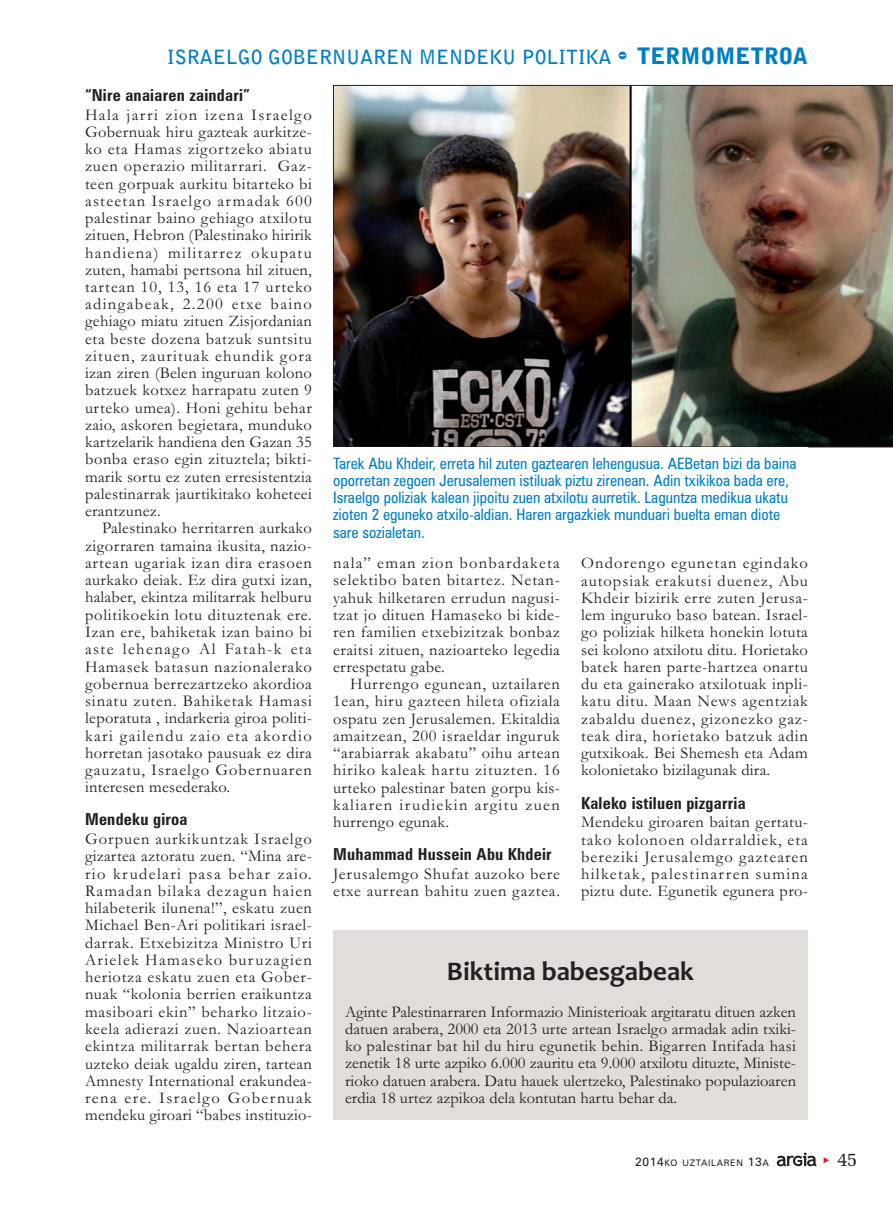
<style>
.page{position:relative;width:893px;height:1212px;background:#fff}
.page>*{position:absolute;margin:0;border:0;box-sizing:border-box;transform-origin:0 0}
.t1{font:700 27px "Candara";color:#231f20}
.t2{font:700 19.5px "Bell Gothic Std";color:#007ec5}
.t3{font:19.5px "Memoir";color:#231f20}
.t4{font:16.5px/17.2px "Garamond";letter-spacing:.02em;color:#231f20;text-align:justify}
.t5{font:700 condensed 16.5px "Zurich BT";letter-spacing:.015em;color:#231f20}
.t6{font:16.5px/17.2px "Garamond";letter-spacing:.045em;color:#231f20}
.t7{font:condensed 15.75px/17.2px "Zurich BT";color:#007ec5}
.t8{font:9px "Zurich BT";letter-spacing:.075em;color:#231f20}
.s1{font-family:"Bodiac";font-weight:400;font-size:22.5px}
.s2{font-weight:900;font-size:22.5px}
.s3{font-size:12px}
</style>
<div class="page">
<svg style="left:777px;top:1152px;width:39px;height:14px"></svg>
<div style="left:333px;top:930px;width:475px;height:190px;background:#e2ddda"></div>
<img style="left:333px;top:85px;width:560px;height:362px">
<p class="t2" style="left:167px;top:46px;width:642px">ISRAELGO GOBERNUAREN MENDEKU POLITIKA <span class="s1">-</span> <span class="s2">TERMOMETROA</span></p>
<p class="t5" style="left:85px;top:89px;width:166px">“Nire anaiaren zaindari”</p>
<p class="t4" style="left:85px;top:108px;width:228px">Hala jarri zion izena Israelgo Gobernuak hiru gazteak aurkitze&shy;ko eta Hamas zigortzeko abiatu zuen operazio militarrari. Gaz&shy;teen gorpuak aurkitu bitarteko bi asteetan Israelgo armadak 600 palestinar baino gehiago atxilotu zituen, Hebron (Palestinako hiririk handiena) militarrez okupatu zuten, hamabi pertsona hil zituen, tartean 10, 13, 16 eta 17 urteko adingabeak, 2.200 etxe baino gehiago miatu zituen Zisjordanian eta beste dozena batzuk suntsitu zituen, zaurituak ehundik gora izan ziren (Belen inguruan kolono batzuek kotxez harrapatu zuten 9 urteko umea). Honi gehitu behar zaio, askoren begietara, munduko kartzelarik handiena den Gazan 35 bonba eraso egin zituztela; bikti&shy;marik sortu ez zuten erresistentzia palestinarrak jaurtikitako koheteei erantzunez.</p>
<p class="t4" style="left:85px;top:521px;width:228px;text-indent:17px">Palestinako herritarren aurkako zigorraren tamaina ikusita, nazio&shy;artean ugariak izan dira erasoen aurkako deiak. Ez dira gutxi izan, halaber, ekintza militarrak helburu politikoekin lotu dituztenak ere.<br>Izan ere, bahiketak izan baino bi aste lehenago Al Fatah-k eta Hamasek batasun nazionalerako gobernua berrezartzeko akordioa sinatu zuten. Bahiketak Hamasi leporatuta , indarkeria giroa politi&shy;kari gailendu zaio eta akordio horretan jasotako pausuak ez dira gauzatu, Israelgo Gobernuaren interesen mesederako.</p>
<p class="t5" style="left:85px;top:813px;width:104px">Mendeku giroa</p>
<p class="t4" style="left:85px;top:832px;width:228px">Gorpuen aurkikuntzak Israelgo gizartea aztoratu zuen. “Mina are&shy;rio krudelari pasa behar zaio.<br>Ramadan bilaka dezagun haien hilabeterik ilunena!”, eskatu zuen Michael Ben-Ari politikari israel&shy;darrak. Etxebizitza Ministro Uri Arielek Hamaseko buruzagien heriotza eskatu zuen eta Gober&shy;nuak “kolonia berrien eraikuntza masiboari ekin” beharko litzaio&shy;keela adierazi zuen. Nazioartean ekintza militarrak bertan behera uzteko deiak ugaldu ziren, tartean Amnesty International erakundea&shy;rena ere. Israelgo Gobernuak mendeku giroari “babes instituzio-</p>
<p class="t7" style="left:333px;top:456px;width:465px">Tarek Abu Khdeir, erreta hil zuten gaztearen lehengusua. AEBetan bizi da baina oporretan zegoen Jerusalemen istiluak piztu zirenean. Adin txikikoa bada ere, Israelgo poliziak kalean jipoitu zuen atxilotu aurretik. Laguntza medikua ukatu zioten 2 eguneko atxilo-aldian. Haren argazkiek munduari buelta eman diote sare sozialetan.</p>
<p class="t4" style="left:333px;top:556px;width:228px">nala” eman zion bonbardaketa selektibo baten bitartez. Netan&shy;yahuk hilketaren errudun nagusi&shy;tzat jo dituen Hamaseko bi kide&shy;ren familien etxebizitzak bonbaz eraitsi zituen, nazioarteko legedia errespetatu gabe.</p>
<p class="t4" style="left:333px;top:677px;width:228px;text-indent:17px">Hurrengo egunean, uztailaren 1ean, hiru gazteen hileta ofiziala ospatu zen Jerusalemen. Ekitaldia amaitzean, 200 israeldar inguruk “arabiarrak akabatu” oihu artean hiriko kaleak hartu zituzten. 16 urteko palestinar baten gorpu kis&shy;kaliaren irudiekin argitu zuen hurrengo egunak.</p>
<p class="t5" style="left:333px;top:848px;width:220px">Muhammad Hussein Abu Khdeir</p>
<p class="t6" style="left:333px;top:867px;width:228px">Jerusalemgo Shufat auzoko bere etxe aurrean bahitu zuen gaztea.</p>
<p class="t4" style="left:581px;top:556px;width:228px">Ondorengo egunetan egindako autopsiak erakutsi duenez, Abu Khdeir bizirik erre zuten Jerusa&shy;lem inguruko baso batean. Israel&shy;go poliziak hilketa honekin lotuta sei kolono atxilotu ditu. Horietako batek haren parte-hartzea onartu du eta gainerako atxilotuak inpli&shy;katu ditu. Maan News agentziak zabaldu duenez, gizonezko gaz&shy;teak dira, horietako batzuk adin gutxikoak. Bei Shemesh eta Adam kolonietako bizilagunak dira.</p>
<p class="t5" style="left:581px;top:796px;width:166px">Kaleko istiluen pizgarria</p>
<p class="t4" style="left:581px;top:815px;width:228px">Mendeku giroaren baitan gertatu&shy;tako kolonoen oldarraldiek, eta bereziki Jerusalemgo gaztearen hilketak, palestinarren sumina piztu dute. Egunetik egunera pro-</p>
<h1 class="t1" style="left:447px;top:961px;width:249px">Biktima babesgabeak</h1>
<p class="t4" style="left:345px;top:1005px;width:453px">Aginte Palestinarraren Informazio Ministerioak argitaratu dituen azken datuen arabera, 2000 eta 2013 urte artean Israelgo armadak adin txiki&shy;ko palestinar bat hil du hiru egunetik behin. Bigarren Intifada hasi zenetik 18 urte azpiko 6.000 zauritu eta 9.000 atxilotu dituzte, Ministe&shy;rioko datuen arabera. Datu hauek ulertzeko, Palestinako populazioaren erdia 18 urtez azpikoa dela kontutan hartu behar da.</p>
<p class="t8" style="left:635px;top:1160px;width:135px"><span class="s3">2014</span>KO UZTAILAREN <span class="s3">13</span>A</p>
<p class="t3" style="left:837px;top:1147px;width:22px">45</p>
</div>
